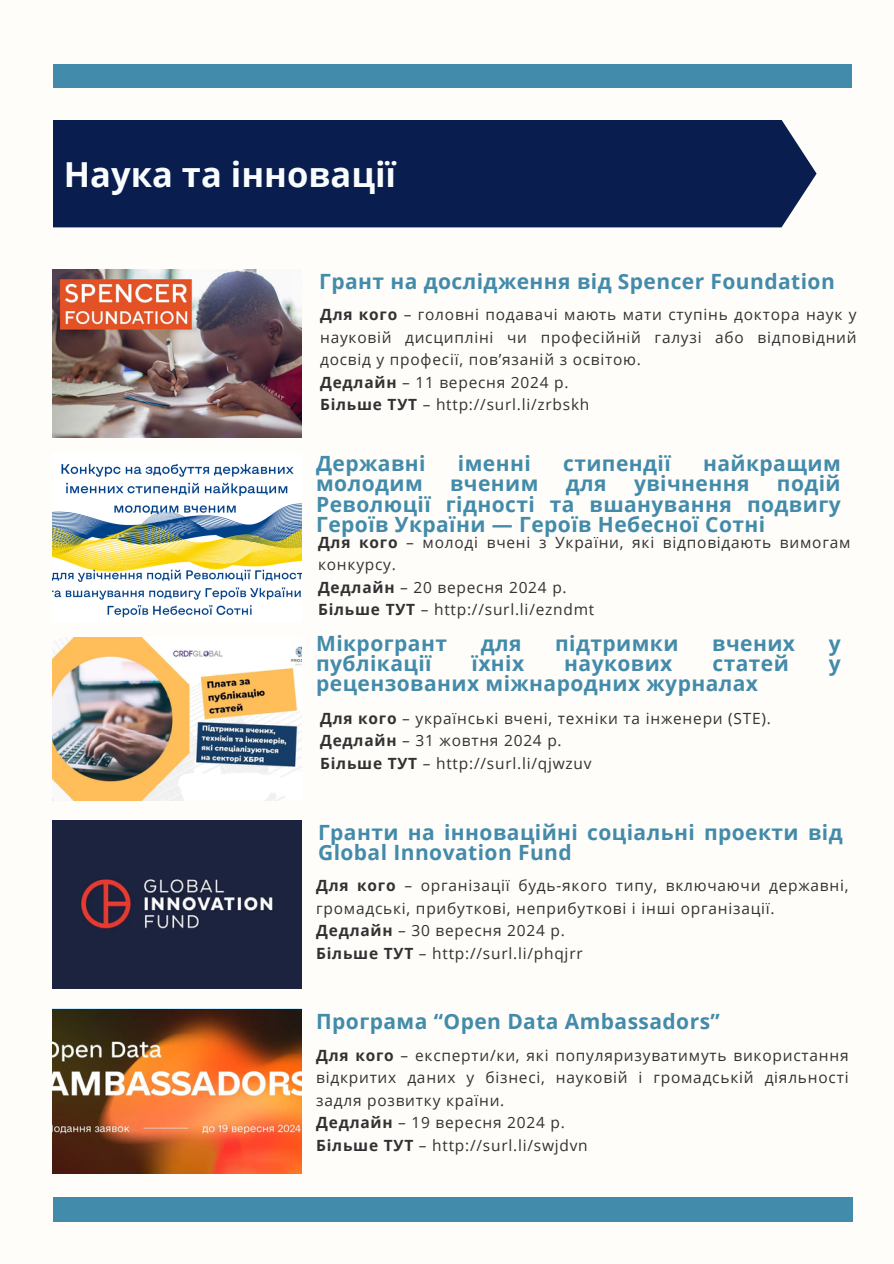
<style>
.page{position:relative;width:894px;height:1264px;background:#fff}
.page>*{position:absolute;margin:0;border:0;box-sizing:border-box;transform-origin:0 0}
.t1{font:700 34.5px "Open Sans";color:#fafdfd}
.t2{font:700 21px/20.2px "Open Sans";letter-spacing:.02em;color:#438baa;text-align:justify}
.t3{font:15.45px/22.5px "Open Sans";letter-spacing:.05em;color:#323232;text-align:justify}
.s1{font-weight:700}
</style>
<div class="page">
<div style="left:0;top:0;width:893px;height:1263px;background:#fffdfa"></div>
<div style="left:53px;top:64px;width:797px;height:24px;background:#438baa"></div>
<div style="left:53px;top:1197px;width:799px;height:24px;background:#438baa"></div>
<div style="left:53px;top:120px;width:763px;height:107px;background:#091d4f"></div>
<img style="left:53px;top:637px;width:248px;height:163px">
<img style="left:53px;top:463px;width:248px;height:155px">
<img style="left:53px;top:270px;width:248px;height:167px">
<img style="left:53px;top:1009px;width:248px;height:163px">
<img style="left:53px;top:820px;width:248px;height:168px">
<h1 class="t1" style="left:64px;top:150px;width:334px">Наука та інновації</h1>
<p class="t2" style="left:319px;top:270px;width:517px">Грант на дослідження від Spencer Foundation</p>
<h2 class="t3" style="left:320px;top:303px;width:538px"><span class="s1">Для кого</span> – головні подавачі мають мати ступінь доктора наук у науковій дисципліні чи професійній галузі або відповідний досвід у професії, пов’язаній з освітою.</h2>
<p class="t3" style="left:320px;top:371px;width:250px"><span class="s1">Дедлайн</span> – 11 вересня 2024 р.</p>
<p class="t3" style="left:320px;top:393px;width:271px"><span class="s1">Більше ТУТ</span> – http://surl.li/zrbskh</p>
<p class="t2" style="left:316px;top:453px;width:111px">Державні</p>
<p class="t2" style="left:458px;top:453px;width:74px">іменні</p>
<p class="t2" style="left:563px;top:453px;width:109px">стипендії</p>
<p class="t2" style="left:703px;top:453px;width:139px">найкращим</p>
<p class="t2" style="left:316px;top:473px;width:108px">молодим</p>
<p class="t2" style="left:450px;top:473px;width:90px">вченим</p>
<p class="t2" style="left:565px;top:473px;width:42px">для</p>
<p class="t2" style="left:634px;top:473px;width:117px">увічнення</p>
<p class="t2" style="left:316px;top:473px;width:526px;text-indent:460px">подій Революції гідності та вшанування подвигу Героїв України — Героїв Небесної Сотні</p>
<h2 class="t3" style="left:318px;top:530px;width:534px"><span class="s1">Для кого</span> – молоді вчені з України, які відповідають вимогам конкурсу.</h2>
<p class="t3" style="left:318px;top:575px;width:250px"><span class="s1">Дедлайн</span> – 20 вересня 2024 р.</p>
<p class="t3" style="left:318px;top:598px;width:278px"><span class="s1">Більше ТУТ</span> – http://surl.li/ezndmt</p>
<p class="t2" style="left:316px;top:632px;width:132px">Мікрогрант</p>
<p class="t2" style="left:480px;top:632px;width:42px">для</p>
<p class="t2" style="left:555px;top:632px;width:125px">підтримки</p>
<p class="t2" style="left:712px;top:632px;width:84px">вчених</p>
<p class="t2" style="left:828px;top:632px;width:13px">у</p>
<p class="t2" style="left:316px;top:652px;width:117px">публікації</p>
<p class="t2" style="left:471px;top:652px;width:54px">їхніх</p>
<p class="t2" style="left:564px;top:652px;width:110px">наукових</p>
<p class="t2" style="left:712px;top:652px;width:78px">статей</p>
<p class="t2" style="left:828px;top:652px;width:13px">у</p>
<p class="t2" style="left:316px;top:673px;width:443px">рецензованих міжнародних журналах</p>
<h2 class="t3" style="left:320px;top:706px;width:452px"><span class="s1">Для кого</span> – українські вчені, техніки та інженери (STE).</h2>
<p class="t3" style="left:320px;top:729px;width:243px"><span class="s1">Дедлайн</span> – 31 жовтня 2024 р.</p>
<p class="t3" style="left:320px;top:751px;width:273px"><span class="s1">Більше ТУТ</span> – http://surl.li/qjwzuv</p>
<p class="t2" style="left:318px;top:821px;width:526px">Гранти на інноваційні соціальні проекти від<br>Global Innovation Fund</p>
<h2 class="t3" style="left:316px;top:874px;width:533px"><span class="s1">Для кого</span> – організації будь-якого типу, включаючи державні, громадські, прибуткові, неприбуткові і інші організації.</h2>
<p class="t3" style="left:316px;top:919px;width:250px"><span class="s1">Дедлайн</span> – 30 вересня 2024 р.</p>
<p class="t3" style="left:316px;top:941px;width:268px"><span class="s1">Більше ТУТ</span> – http://surl.li/phqjrr</p>
<p class="t2" style="left:316px;top:1011px;width:405px">Програма “Open Data Ambassadors”</p>
<h2 class="t3" style="left:316px;top:1043px;width:533px"><span class="s1">Для кого</span> – експерти/ки, які популяризуватимуть використання відкритих даних у бізнесі, науковій і громадській діяльності задля розвитку країни.</h2>
<p class="t3" style="left:316px;top:1110px;width:250px"><span class="s1">Дедлайн</span> – 19 вересня 2024 р.</p>
<p class="t3" style="left:316px;top:1133px;width:273px"><span class="s1">Більше ТУТ</span> – http://surl.li/swjdvn</p>
</div>
